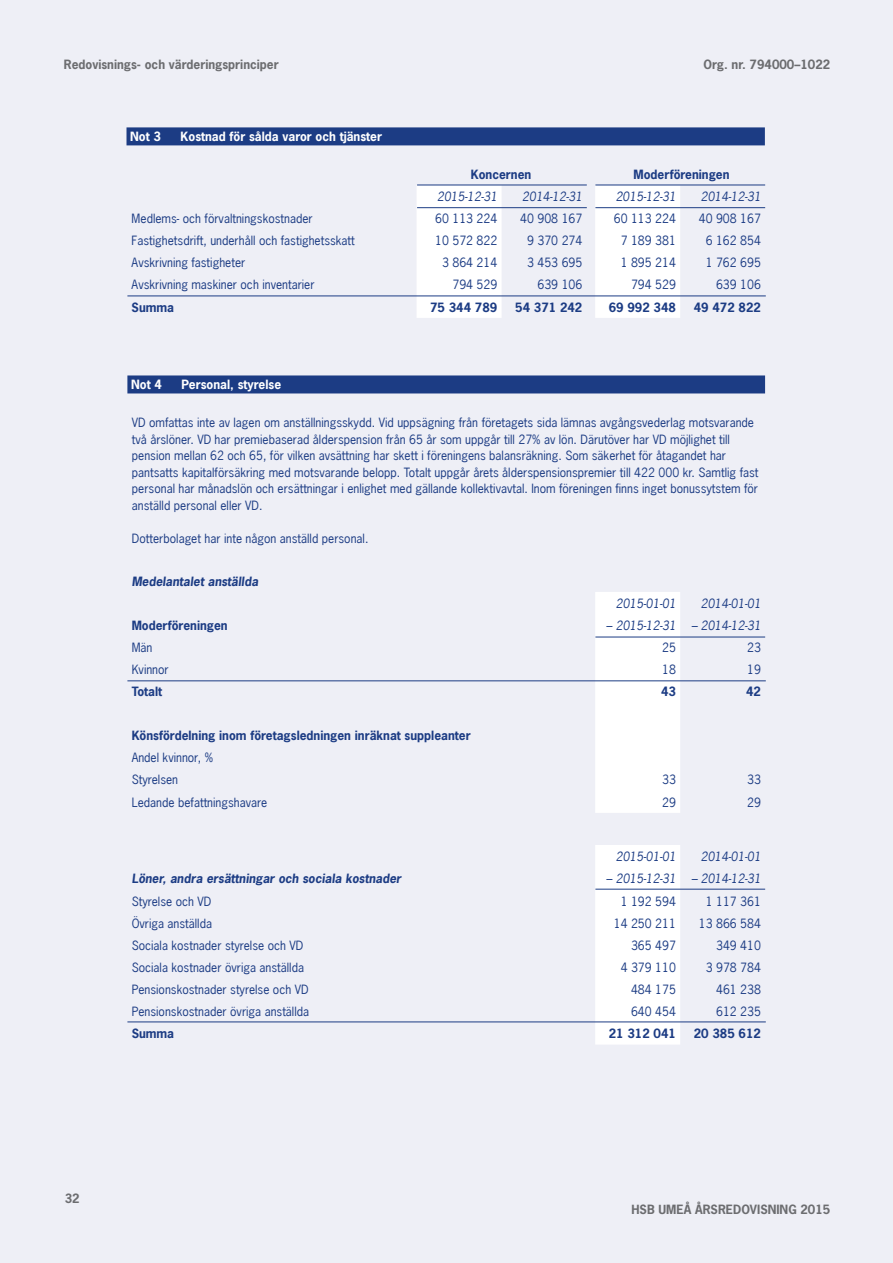
<style>
.page{position:relative;width:893px;height:1263px;background:#eeeff6}
.page>*{position:absolute;margin:0;border:0;box-sizing:border-box;transform-origin:0 0}
.Tabell___brödtext{font:12px/16.5px "News Gothic";color:#1c3c84}
.Tabell___siffror_hög{font:12px "News Gothic";color:#1c3c84}
.Tabell___brödtext_bo{font:700 12px "News Gothic";color:#1c3c84}
.Tabell___siffror_hög-2{font:italic 12px "News Gothic";color:#1c3c84}
.Kapitelrubrik__pagin{font:700 12px "News Gothic";color:#6c6d70}
.Tabell___siffror_hög-3{font:700 12px "News Gothic";color:#1c3c84}
.Tabell___brödtext_bo-2{font:italic 700 12px "News Gothic";color:#1c3c84}
.Notlista___notnummer{font:700 12px "News Gothic";color:#fff}
.Tabell___kursiv{font:italic 12px "News Gothic";color:#1c3c84}
</style>
<div class="page">
<div style="left:126px;top:127px;width:639px;height:18px;background:#1c3c84"></div>
<svg style="left:417px;top:186px;width:263px;height:132px"></svg>
<div style="left:595px;top:592px;width:85px;height:221px;background:#fff"></div>
<div style="left:595px;top:845px;width:85px;height:199px;background:#fff"></div>
<div style="left:127px;top:375px;width:638px;height:18px;background:#1c3c84"></div>
<hr style="left:595px;top:637px;width:170px;height:1px;background:#1c3c84">
<hr style="left:595px;top:207px;width:170px;height:1px;background:#1c3c84">
<hr style="left:595px;top:185px;width:170px;height:1px;background:#1c3c84">
<hr style="left:417px;top:207px;width:170px;height:1px;background:#1c3c84">
<hr style="left:417px;top:185px;width:170px;height:1px;background:#1c3c84">
<hr style="left:595px;top:889px;width:170px;height:1px;background:#1c3c84">
<hr style="left:127px;top:680px;width:639px;height:1px;background:#1c3c84">
<hr style="left:127px;top:296px;width:639px;height:1px;background:#1c3c84">
<hr style="left:127px;top:1021px;width:639px;height:1px;background:#1c3c84">
<p class="Kapitelrubrik__pagin" style="left:64px;top:56px;width:216px">Redovisnings- och värderingsprinciper</p>
<p class="Kapitelrubrik__pagin" style="left:704px;top:56px;width:128px">Org. nr. 794000–1022</p>
<p class="Notlista___notnummer" style="left:130px;top:129px;width:32px">Not 3</p>
<p class="Notlista___notnummer" style="left:180px;top:129px;width:203px">Kostnad för sålda varor och tjänster</p>
<p class="Tabell___siffror_hög-3" style="left:471px;top:166px;width:62px">Koncernen</p>
<p class="Tabell___siffror_hög-3" style="left:633px;top:166px;width:98px">Moderföreningen</p>
<p class="Tabell___kursiv" style="left:437px;top:189px;width:62px">2015-12-31</p>
<p class="Tabell___kursiv" style="left:522px;top:189px;width:62px">2014-12-31</p>
<p class="Tabell___kursiv" style="left:616px;top:189px;width:62px">2015-12-31</p>
<p class="Tabell___kursiv" style="left:701px;top:189px;width:62px">2014-12-31</p>
<p class="Tabell___brödtext" style="left:132px;top:210px;width:183px">Medlems- och förvaltningskostnader</p>
<p class="Tabell___siffror_hög" style="left:435px;top:211px;width:64px">60 113 224</p>
<p class="Tabell___siffror_hög" style="left:520px;top:211px;width:64px">40 908 167</p>
<p class="Tabell___siffror_hög" style="left:614px;top:211px;width:64px">60 113 224</p>
<p class="Tabell___siffror_hög" style="left:699px;top:211px;width:64px">40 908 167</p>
<p class="Tabell___brödtext" style="left:132px;top:232px;width:225px">Fastighetsdrift, underhåll och fastighetsskatt</p>
<p class="Tabell___siffror_hög" style="left:435px;top:233px;width:64px">10 572 822</p>
<p class="Tabell___siffror_hög" style="left:527px;top:233px;width:57px">9 370 274</p>
<p class="Tabell___siffror_hög" style="left:621px;top:233px;width:57px">7 189 381</p>
<p class="Tabell___siffror_hög" style="left:706px;top:233px;width:57px">6 162 854</p>
<p class="Tabell___brödtext" style="left:132px;top:254px;width:115px">Avskrivning fastigheter</p>
<p class="Tabell___siffror_hög" style="left:442px;top:255px;width:57px">3 864 214</p>
<p class="Tabell___siffror_hög" style="left:527px;top:255px;width:57px">3 453 695</p>
<p class="Tabell___siffror_hög" style="left:621px;top:255px;width:57px">1 895 214</p>
<p class="Tabell___siffror_hög" style="left:706px;top:255px;width:57px">1 762 695</p>
<p class="Tabell___brödtext" style="left:132px;top:277px;width:184px">Avskrivning maskiner och inventarier</p>
<p class="Tabell___siffror_hög" style="left:452px;top:277px;width:46px">794 529</p>
<p class="Tabell___siffror_hög" style="left:537px;top:277px;width:46px">639 106</p>
<p class="Tabell___siffror_hög" style="left:631px;top:277px;width:46px">794 529</p>
<p class="Tabell___siffror_hög" style="left:716px;top:277px;width:46px">639 106</p>
<p class="Tabell___brödtext_bo" style="left:132px;top:299px;width:44px">Summa</p>
<p class="Tabell___siffror_hög-3" style="left:430px;top:299px;width:69px">75 344 789</p>
<p class="Tabell___siffror_hög-3" style="left:515px;top:299px;width:69px">54 371 242</p>
<p class="Tabell___siffror_hög-3" style="left:609px;top:299px;width:69px">69 992 348</p>
<p class="Tabell___siffror_hög-3" style="left:694px;top:299px;width:69px">49 472 822</p>
<p class="Notlista___notnummer" style="left:131px;top:377px;width:32px">Not 4</p>
<p class="Notlista___notnummer" style="left:181px;top:377px;width:101px">Personal, styrelse</p>
<p class="Tabell___brödtext" style="left:132px;top:414px;width:628px">VD omfattas inte av lagen om anställningsskydd. Vid uppsägning från företagets sida lämnas avgångsvederlag motsvarande två årslöner. VD har premiebaserad ålderspension från 65 år som uppgår till 27% av lön. Därutöver har VD möjlighet till pension mellan 62 och 65, för vilken avsättning har skett i föreningens balansräkning. Som säkerhet för åtagandet har pantsatts kapitalförsäkring med motsvarande belopp. Totalt uppgår årets ålderspensionspremier till 422 000 kr. Samtlig fast personal har månadslön och ersättningar i enlighet med gällande kollektivavtal. Inom föreningen finns inget bonussytstem för anställd personal eller VD.</p>
<p class="Tabell___brödtext" style="left:132px;top:530px;width:238px">Dotterbolaget har inte någon anställd personal.</p>
<p class="Tabell___brödtext_bo-2" style="left:132px;top:573px;width:128px">Medelantalet anställda</p>
<p class="Tabell___siffror_hög-2" style="left:616px;top:595px;width:62px">2015-01-01</p>
<p class="Tabell___siffror_hög-2" style="left:701px;top:595px;width:62px">2014-01-01</p>
<p class="Tabell___brödtext_bo" style="left:132px;top:617px;width:98px">Moderföreningen</p>
<p class="Tabell___siffror_hög-2" style="left:606px;top:617px;width:71px">– 2015-12-31</p>
<p class="Tabell___siffror_hög-2" style="left:691px;top:617px;width:71px">– 2014-12-31</p>
<p class="Tabell___brödtext" style="left:132px;top:639px;width:22px">Män</p>
<p class="Tabell___siffror_hög" style="left:662px;top:640px;width:15px">25</p>
<p class="Tabell___siffror_hög" style="left:747px;top:640px;width:15px">23</p>
<p class="Tabell___brödtext" style="left:132px;top:661px;width:39px">Kvinnor</p>
<p class="Tabell___siffror_hög" style="left:662px;top:662px;width:15px">18</p>
<p class="Tabell___siffror_hög" style="left:747px;top:662px;width:15px">19</p>
<p class="Tabell___brödtext_bo" style="left:132px;top:683px;width:32px">Totalt</p>
<p class="Tabell___siffror_hög-3" style="left:661px;top:683px;width:16px">43</p>
<p class="Tabell___siffror_hög-3" style="left:746px;top:683px;width:16px">42</p>
<p class="Tabell___brödtext_bo" style="left:132px;top:728px;width:340px">Könsfördelning inom företagsledningen inräknat suppleanter</p>
<p class="Tabell___brödtext" style="left:132px;top:749px;width:83px">Andel kvinnor, %</p>
<p class="Tabell___brödtext" style="left:132px;top:771px;width:48px">Styrelsen</p>
<p class="Tabell___siffror_hög" style="left:662px;top:772px;width:15px">33</p>
<p class="Tabell___siffror_hög" style="left:747px;top:772px;width:15px">33</p>
<p class="Tabell___brödtext" style="left:132px;top:794px;width:137px">Ledande befattningshavare</p>
<p class="Tabell___siffror_hög" style="left:662px;top:794px;width:15px">29</p>
<p class="Tabell___siffror_hög" style="left:747px;top:794px;width:15px">29</p>
<p class="Tabell___siffror_hög-2" style="left:616px;top:849px;width:62px">2015-01-01</p>
<p class="Tabell___siffror_hög-2" style="left:701px;top:849px;width:62px">2014-01-01</p>
<p class="Tabell___brödtext_bo-2" style="left:132px;top:870px;width:271px">Löner, andra ersättningar och sociala kostnader</p>
<p class="Tabell___siffror_hög-2" style="left:606px;top:871px;width:71px">– 2015-12-31</p>
<p class="Tabell___siffror_hög-2" style="left:691px;top:871px;width:71px">– 2014-12-31</p>
<p class="Tabell___brödtext" style="left:132px;top:893px;width:81px">Styrelse och VD</p>
<p class="Tabell___siffror_hög" style="left:621px;top:893px;width:57px">1 192 594</p>
<p class="Tabell___siffror_hög" style="left:706px;top:893px;width:57px">1 117 361</p>
<p class="Tabell___brödtext" style="left:132px;top:915px;width:82px">Övriga anställda</p>
<p class="Tabell___siffror_hög" style="left:614px;top:915px;width:64px">14 250 211</p>
<p class="Tabell___siffror_hög" style="left:699px;top:915px;width:64px">13 866 584</p>
<p class="Tabell___brödtext" style="left:132px;top:937px;width:173px">Sociala kostnader styrelse och VD</p>
<p class="Tabell___siffror_hög" style="left:631px;top:937px;width:46px">365 497</p>
<p class="Tabell___siffror_hög" style="left:716px;top:937px;width:46px">349 410</p>
<p class="Tabell___brödtext" style="left:132px;top:959px;width:174px">Sociala kostnader övriga anställda</p>
<p class="Tabell___siffror_hög" style="left:621px;top:960px;width:57px">4 379 110</p>
<p class="Tabell___siffror_hög" style="left:706px;top:960px;width:57px">3 978 784</p>
<p class="Tabell___brödtext" style="left:132px;top:981px;width:178px">Pensionskostnader styrelse och VD</p>
<p class="Tabell___siffror_hög" style="left:631px;top:982px;width:46px">484 175</p>
<p class="Tabell___siffror_hög" style="left:716px;top:982px;width:46px">461 238</p>
<p class="Tabell___brödtext" style="left:132px;top:1003px;width:179px">Pensionskostnader övriga anställda</p>
<p class="Tabell___siffror_hög" style="left:631px;top:1004px;width:46px">640 454</p>
<p class="Tabell___siffror_hög" style="left:716px;top:1004px;width:46px">612 235</p>
<p class="Tabell___brödtext_bo" style="left:132px;top:1026px;width:44px">Summa</p>
<p class="Tabell___siffror_hög-3" style="left:609px;top:1026px;width:69px">21 312 041</p>
<p class="Tabell___siffror_hög-3" style="left:694px;top:1026px;width:69px">20 385 612</p>
<p class="Kapitelrubrik__pagin" style="left:65px;top:1191px;width:16px">32</p>
<p class="Kapitelrubrik__pagin" style="left:631px;top:1201px;width:200px">HSB UMEÅ ÅRSREDOVISNING 2015</p>
</div>
